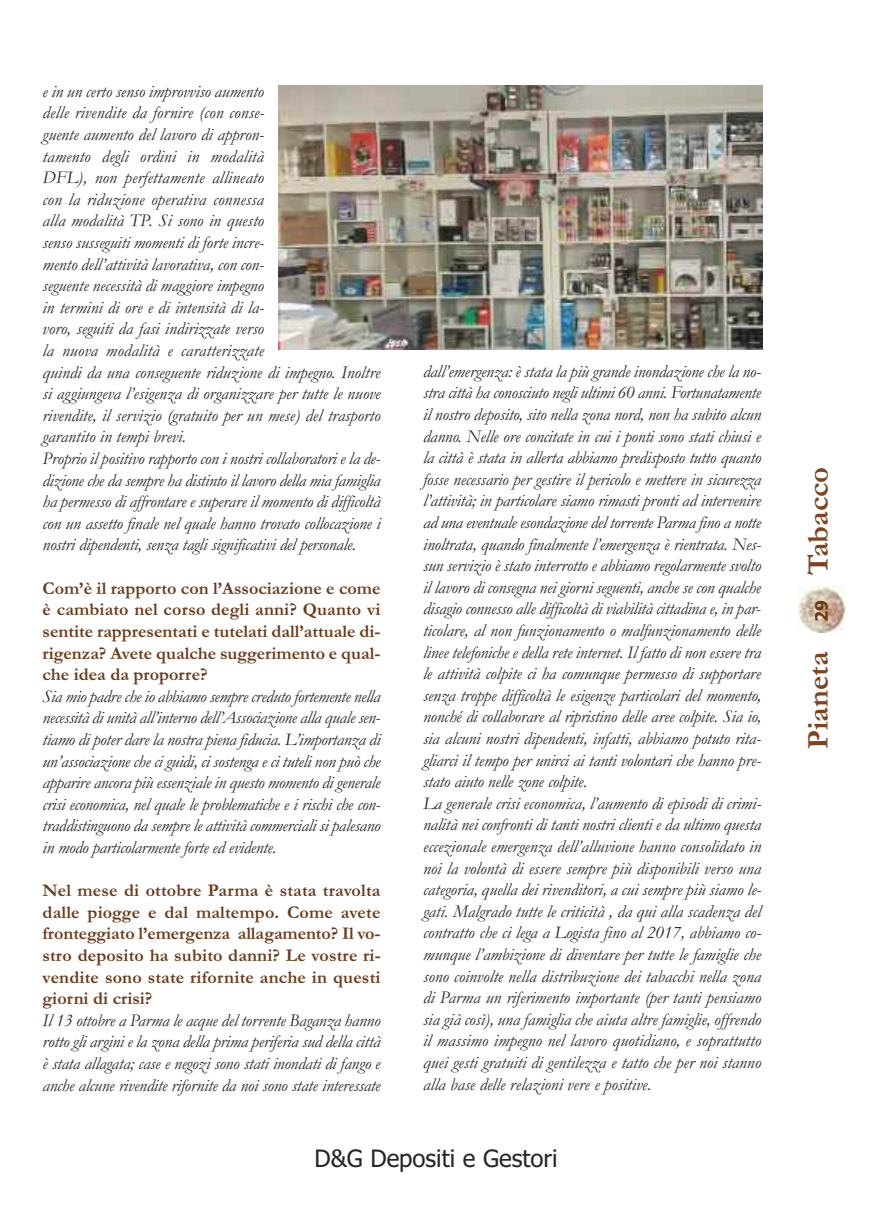
<style>
.page{position:relative;width:872px;height:1212px;background:#fff}
.page>*{position:absolute;margin:0;border:0;box-sizing:border-box;transform-origin:0 0}
.t1{font:700 30.6px "Garamond";color:#81421e}
.t2{font:24px "Tahoma";color:#272627}
.t3{font:italic 18px/21.6px "Garamond";letter-spacing:-.005em;color:#272627}
.t4{font:700 18px/21.6px "Garamond";color:#6d3916;text-align:justify}
.t5{font:700 17.25px "Tahoma";color:#6d3916}
</style>
<div class="page">
<img style="left:798px;top:586px;width:46px;height:46px">
<img style="left:279px;top:85px;width:484px;height:265px">
<p class="t3" style="left:43px;top:80px;width:339px">e in un certo senso improvviso aumento<br>delle rivendite da fornire (con conse-<br>guente aumento del lavoro di appron-<br>tamento degli ordini in modalità<br>DFL), non perfettamente allineato<br>con la riduzione operativa connessa<br>alla modalità TP. Si sono in questo<br>senso susseguiti momenti di forte incre-<br>mento dell’attività lavorativa, con con-<br>seguente necessità di maggiore impegno<br>in termini di ore e di intensità di la-<br>voro, seguiti da fasi indirizzate verso<br>la nuova modalità e caratterizzate<br>quindi da una conseguente riduzione di impegno. Inoltre si aggiungeva l’esigenza di organizzare per tutte le nuove rivendite, il servizio (gratuito per un mese) del trasporto garantito in tempi brevi.<br>Proprio il positivo rapporto con i nostri collaboratori e la de&shy;dizione che da sempre ha distinto il lavoro della mia famiglia ha permesso di affrontare e superare il momento di difficoltà con un assetto finale nel quale hanno trovato collocazione i nostri dipendenti, senza tagli significativi del personale.</p>
<p class="t4" style="left:43px;top:577px;width:339px">Com’è il rapporto con l’Associazione e come è cambiato nel corso degli anni? Quanto vi sentite rappresentati e tutelati dall’attuale di&shy;rigenza? Avete qualche suggerimento e qual&shy;che idea da proporre?</p>
<p class="t3" style="left:43px;top:685px;width:339px;text-align:justify">Sia mio padre che io abbiamo sempre creduto fortemente nella necessità di unità all’interno dell’Associazione alla quale sen&shy;tiamo di poter dare la nostra piena fiducia. L’importanza di un’associazione che ci guidi, ci sostenga e ci tuteli non può che apparire ancora più essenziale in questo momento di generale crisi economica, nel quale le problematiche e i rischi che con&shy;traddistinguono da sempre le attività commerciali si palesano in modo particolarmente forte ed evidente.</p>
<p class="t4" style="left:43px;top:879px;width:340px">Nel mese di ottobre Parma è stata travolta dalle piogge e dal maltempo. Come avete fronteggiato l’emergenza allagamento? Il vo&shy;stro deposito ha subito danni? Le vostre ri&shy;vendite sono state rifornite anche in questi giorni di crisi?</p>
<p class="t3" style="left:43px;top:1009px;width:339px;text-align:justify">Il 13 ottobre a Parma le acque del torrente Baganza hanno rotto gli argini e la zona della prima periferia sud della città è stata allagata; case e negozi sono stati inondati di fango e anche alcune rivendite rifornite da noi sono state interessate</p>
<p class="t3" style="left:423px;top:360px;width:340px">dall’emergenza: è stata la più grande inondazione che la no&shy;stra città ha conosciuto negli ultimi 60 anni. Fortunatamente il nostro deposito, sito nella zona nord, non ha subito alcun danno. Nelle ore concitate in cui i ponti sono stati chiusi e la città è stata in allerta abbiamo predisposto tutto quanto fosse necessario per gestire il pericolo e mettere in sicurezza l’attività; in particolare siamo rimasti pronti ad intervenire ad una eventuale esondazione del torrente Parma fino a notte inoltrata, quando finalmente l’emergenza è rientrata. Nes&shy;sun servizio è stato interrotto e abbiamo regolarmente svolto il lavoro di consegna nei giorni seguenti, anche se con qualche disagio connesso alle difficoltà di viabilità cittadina e, in par&shy;ticolare, al non funzionamento o malfunzionamento delle linee telefoniche e della rete internet. Il fatto di non essere tra le attività colpite ci ha comunque permesso di supportare senza troppe difficoltà le esigenze particolari del momento, nonché di collaborare al ripristino delle aree colpite. Sia io, sia alcuni nostri dipendenti, infatti, abbiamo potuto rita&shy;gliarci il tempo per unirci ai tanti volontari che hanno pre&shy;stato aiuto nelle zone colpite.<br>La generale crisi economica, l’aumento di episodi di crimi&shy;nalità nei confronti di tanti nostri clienti e da ultimo questa eccezionale emergenza dell’alluvione hanno consolidato in noi la volontà di essere sempre più disponibili verso una categoria, quella dei rivenditori, a cui sempre più siamo le&shy;gati. Malgrado tutte le criticità , da qui alla scadenza del contratto che ci lega a Logista fino al 2017, abbiamo co&shy;munque l’ambizione di diventare per tutte le famiglie che sono coinvolte nella distribuzione dei tabacchi nella zona di Parma un riferimento importante (per tanti pensiamo sia già così), una famiglia che aiuta altre famiglie, offrendo il massimo impegno nel lavoro quotidiano, e soprattutto quei gesti gratuiti di gentilezza e tatto che per noi stanno alla base delle relazioni vere e positive.</p>
<h2 class="t2" style="left:314px;top:1144px;width:245px">D&amp;G Depositi e Gestori</h2>
<h1 class="t1" style="left:799px;top:575px;width:110px;rotate:-90deg">Tabacco</h1>
<p class="t5" style="left:811px;top:622px;width:24px;rotate:-90deg">29</p>
<h1 class="t1" style="left:799px;top:749px;width:99px;rotate:-90deg">Pianeta</h1>
</div>
